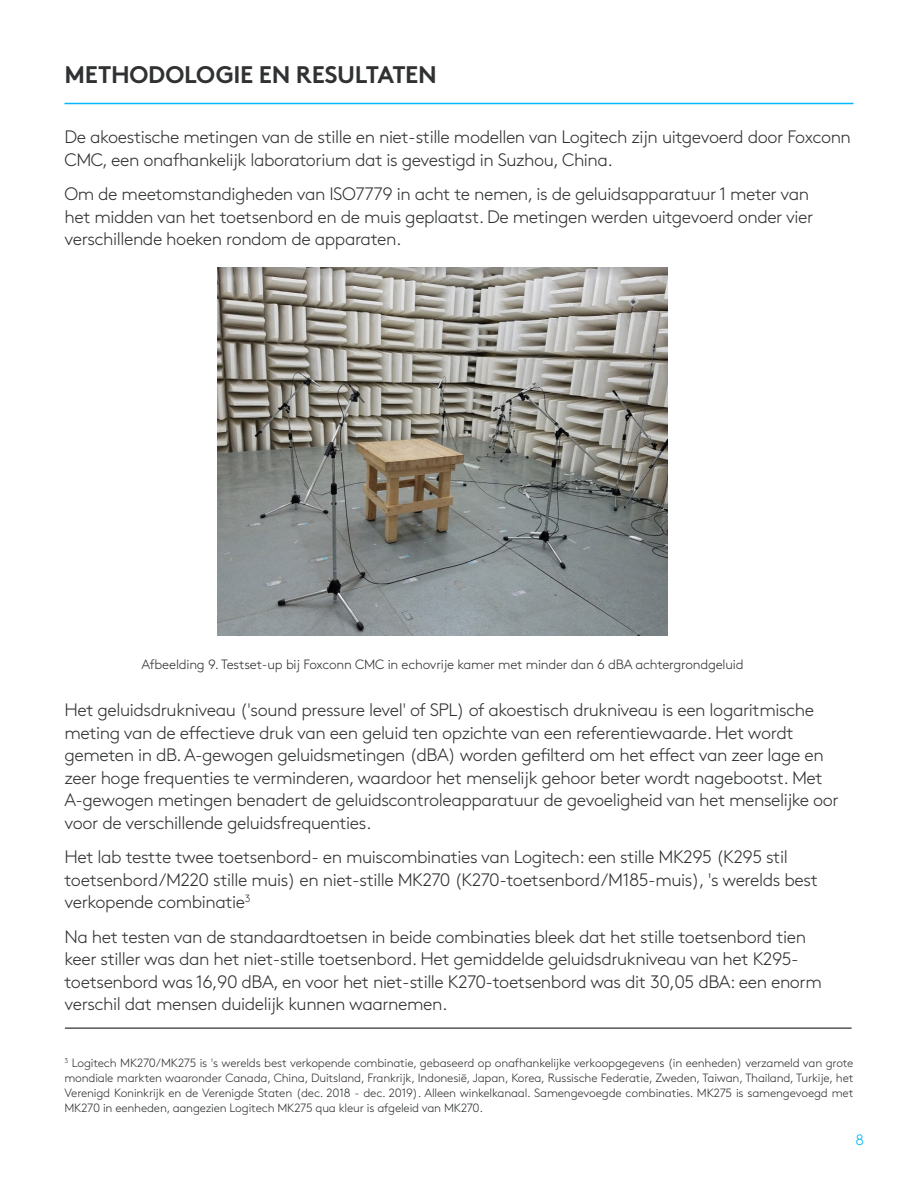
<style>
.page{position:relative;width:918px;height:1188px;background:#fff}
.page>*{position:absolute;margin:0;border:0;box-sizing:border-box;transform-origin:0 0}
.t1{font:700 24px "Brown Pro";letter-spacing:-.015em;color:#2f3132}
.t2{font:300 18px/22.5px "Brown Pro";letter-spacing:-.025em;color:#2f3132}
.t3{font:300 15px "Brown Pro";color:#00b8fc}
.t4{font:300 13.5px "Brown Pro";letter-spacing:-.015em;color:#2f3132}
.Body_copy_2{font:300 12px/15px "Brown Pro";letter-spacing:-.015em;color:#2f3132;text-align:justify}
</style>
<div class="page">
<hr style="left:64px;top:103px;width:790px;height:1px;background:#00b8fc">
<img style="left:218px;top:267px;width:450px;height:369px">
<hr style="left:65px;top:1028px;width:787px;height:1px;background:#000">
<h2 class="t1" style="left:65px;top:55px;width:374px">METHODOLOGIE EN RESULTATEN</h2>
<h3 class="t2" style="left:64px;top:124px;width:788px">De akoestische metingen van de stille en niet-stille modellen van Logitech zijn uitgevoerd door Foxconn<br>CMC, een onafhankelijk laboratorium dat is gevestigd in Suzhou, China.</h3>
<h3 class="t2" style="left:64px;top:181px;width:750px">Om de meetomstandigheden van ISO7779 in acht te nemen, is de geluidsapparatuur 1 meter van het midden van het toetsenbord en de muis geplaatst. De metingen werden uitgevoerd onder vier verschillende hoeken rondom de apparaten.</h3>
<p class="t4" style="left:141px;top:654px;width:604px">Afbeelding 9. Testset-up bij Foxconn CMC in echovrije kamer met minder dan 6 dBA achtergrondgeluid</p>
<h3 class="t2" style="left:64px;top:697px;width:776px">Het geluidsdrukniveau ('sound pressure level' of SPL) of akoestisch drukniveau is een logaritmische meting van de effectieve druk van een geluid ten opzichte van een referentiewaarde. Het wordt gemeten in dB. A-gewogen geluidsmetingen (dBA) worden gefilterd om het effect van zeer lage en zeer hoge frequenties te verminderen, waardoor het menselijk gehoor beter wordt nagebootst. Met A-gewogen metingen benadert de geluidscontroleapparatuur de gevoeligheid van het menselijke oor voor de verschillende geluidsfrequenties.</h3>
<h3 class="t2" style="left:64px;top:844px;width:755px">Het lab testte twee toetsenbord- en muiscombinaties van Logitech: een stille MK295 (K295 stil toetsenbord/M220 stille muis) en niet-stille MK270 (K270-toetsenbord/M185-muis), 's werelds best verkopende combinatie<sup>3</sup></h3>
<h3 class="t2" style="left:64px;top:924px;width:759px">Na het testen van de standaardtoetsen in beide combinaties bleek dat het stille toetsenbord tien keer stiller was dan het niet-stille toetsenbord. Het gemiddelde geluidsdrukniveau van het K295- toetsenbord was 16,90 dBA, en voor het niet-stille K270-toetsenbord was dit 30,05 dBA: een enorm verschil dat mensen duidelijk kunnen waarnemen.</h3>
<p class="Body_copy_2" style="left:64px;top:1054px;width:791px"><sup>3</sup> Logitech MK270/MK275 is 's werelds best verkopende combinatie, gebaseerd op onafhankelijke verkoopgegevens (in eenheden) verzameld van grote mondiale markten waaronder Canada, China, Duitsland, Frankrijk, Indonesië, Japan, Korea, Russische Federatie, Zweden, Taiwan, Thailand, Turkije, het Verenigd Koninkrijk en de Verenigde Staten (dec. 2018 - dec. 2019). Alleen winkelkanaal. Samengevoegde combinaties. MK275 is samengevoegd met MK270 in eenheden, aangezien Logitech MK275 qua kleur is afgeleid van MK270.</p>
<p class="t3" style="left:855px;top:1129px;width:10px">8</p>
</div>
